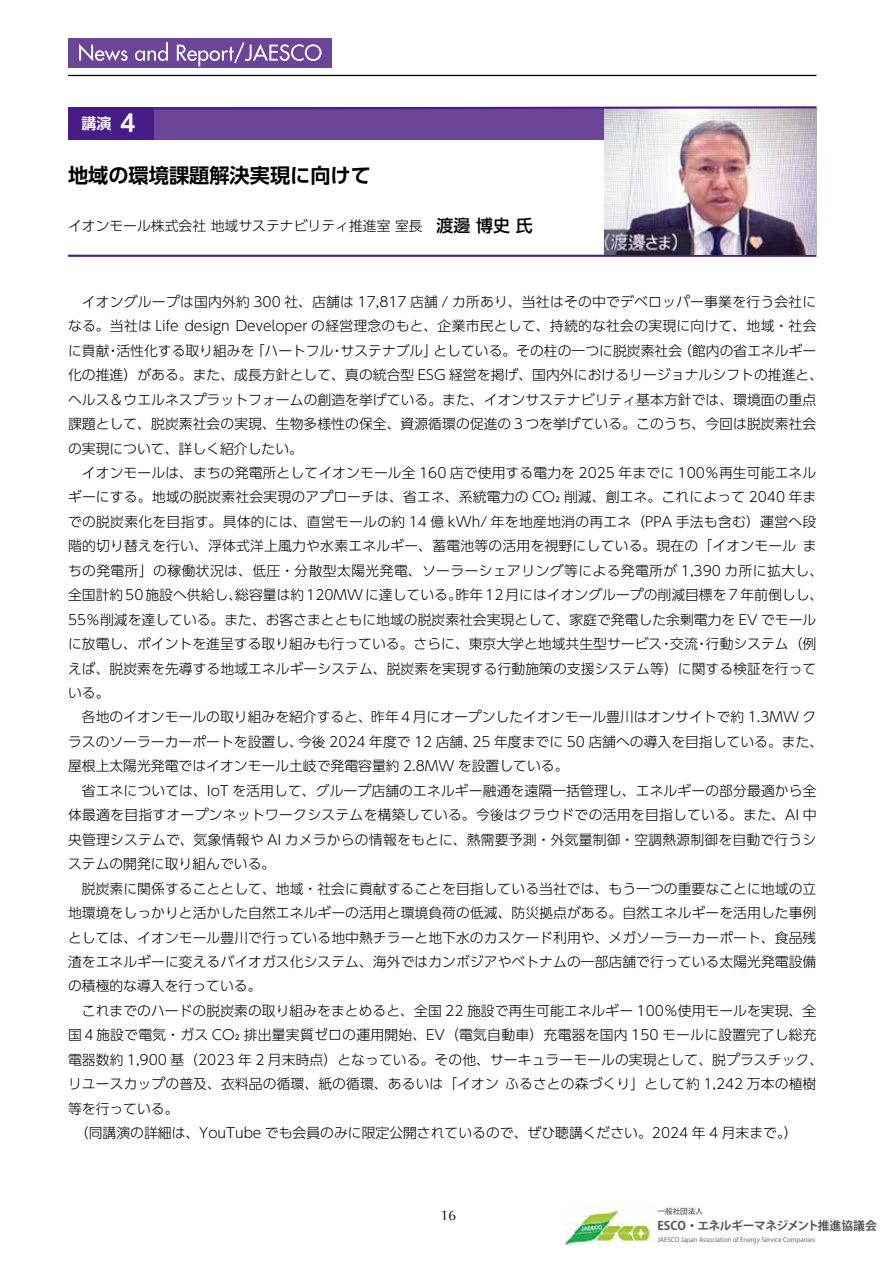
<style>
.page{position:relative;width:893px;height:1263px;background:#fff}
.page>*{position:absolute;margin:0;border:0;box-sizing:border-box;transform-origin:0 0}
.t1{font:700 20.25px "UD Shin Go Pr 6 N De";color:#000}
.t2{font:700 14.85px "UD Shin Go Pr 6 N De";color:#fff}
.t3{font:300 13.8px/24.5px "UD Shin Go Pr 6 N";letter-spacing:.005em;color:#000}
.t4{font:13.8px "Optima";color:#000}
.t5{font:700 11.85px "Koz Go Pr 6 N";letter-spacing:-.04em;color:#595757}
.t6{font:500 7.65px "Koz Go Pr 6 N";color:#595757}
.t7{font:6.3px "Koz Go Pr 6 N";color:#595757}
.s1{font-size:23.4px}
.s2{font-weight:500;font-size:16.95px}
</style>
<div class="page">
<div style="left:68px;top:38px;width:264px;height:30px;background:#6b4598"></div>
<img style="left:565px;top:1206px;width:87px;height:38px">
<hr style="left:68px;top:75px;width:748px;height:1px;background:#000">
<svg style="left:79px;top:42px;width:243px;height:24px"></svg>
<hr style="left:68px;top:255px;width:748px;height:2px;background:#481c87">
<div style="left:68px;top:107px;width:748px;height:33px;background:#6b4598"></div>
<div style="left:68px;top:107px;width:85px;height:33px;background:#481c87"></div>
<img style="left:604px;top:111px;width:212px;height:143px">
<svg style="left:153px;top:106px;width:664px;height:5px"></svg>
<p class="t2" style="left:81px;top:111px;width:60px">講演 <span class="s1">４</span></p>
<h1 class="t1" style="left:68px;top:159px;width:304px">地域の環境課題解決実現に向けて</h1>
<p class="t3" style="left:68px;top:213px;width:466px">イオンモール株式会社 地域サステナビリティ推進室 室長　<span class="s2">渡邊博史氏</span></p>
<p class="t3" style="left:68px;top:289px;width:757px;text-indent:14px">イオングループは国内外約 300 社、店舗は 17,817 店舗 / カ所あり、当社はその中でデベロッパー事業を行う会社になる。当社は Life design Developer の経営理念のもと、企業市民として、持続的な社会の実現に向けて、地域・社会に貢献・活性化する取り組みを「ハートフル・サステナブル」としている。その柱の一つに脱炭素社会（館内の省エネルギー化の推進）がある。また、成長方針として、真の統合型 ESG 経営を掲げ、国内外におけるリージョナルシフトの推進と、ヘルス＆ウエルネスプラットフォームの創造を挙げている。また、イオンサステナビリティ基本方針では、環境面の重点課題として、脱炭素社会の実現、生物多様性の保全、資源循環の促進の３つを挙げている。このうち、今回は脱炭素社会の実現について、詳しく紹介したい。</p>
<p class="t3" style="left:68px;top:460px;width:757px;text-indent:14px">イオンモールは、まちの発電所としてイオンモール全 160 店で使用する電力を 2025 年までに 100％再生可能エネルギーにする。地域の脱炭素社会実現のアプローチは、省エネ、系統電力の CO₂ 削減、創エネ。これによって 2040 年までの脱炭素化を目指す。具体的には、直営モールの約 14 億 kWh/ 年を地産地消の再エネ（PPA 手法も含む）運営へ段階的切り替えを行い、浮体式洋上風力や水素エネルギー、蓄電池等の活用を視野にしている。現在の「イオンモール まちの発電所」の稼働状況は、低圧・分散型太陽光発電、ソーラーシェアリング等による発電所が 1,390 カ所に拡大し、全国計約50施設へ供給し、総容量は約120MWに達している。昨年12月にはイオングループの削減目標を７年前倒しし、55％削減を達している。また、お客さまとともに地域の脱炭素社会実現として、家庭で発電した余剰電力を EV でモールに放電し、ポイントを進呈する取り組みも行っている。さらに、東京大学と地域共生型サービス・交流・行動システム（例えば、脱炭素を先導する地域エネルギーシステム、脱炭素を実現する行動施策の支援システム等）に関する検証を行っている。</p>
<p class="t3" style="left:68px;top:704px;width:757px;text-indent:14px">各地のイオンモールの取り組みを紹介すると、昨年４月にオープンしたイオンモール豊川はオンサイトで約 1.3MW クラスのソーラーカーポートを設置し、今後 2024 年度で 12 店舗、25 年度までに 50 店舗への導入を目指している。また、屋根上太陽光発電ではイオンモール土岐で発電容量約 2.8MW を設置している。</p>
<p class="t3" style="left:68px;top:778px;width:750px;text-align:justify;text-indent:14px">省エネについては、IoT を活用して、グループ店舗のエネルギー融通を遠隔一括管理し、エネルギーの部分最適から全体最適を目指すオープンネットワークシステムを構築している。今後はクラウドでの活用を目指している。また、AI 中央管理システムで、気象情報や AI カメラからの情報をもとに、熱需要予測・外気量制御・空調熱源制御を自動で行うシステムの開発に取り組んでいる。</p>
<p class="t3" style="left:68px;top:876px;width:750px;text-align:justify;text-indent:14px">脱炭素に関係することとして、地域・社会に貢献することを目指している当社では、もう一つの重要なことに地域の立地環境をしっかりと活かした自然エネルギーの活用と環境負荷の低減、防災拠点がある。自然エネルギーを活用した事例としては、イオンモール豊川で行っている地中熱チラーと地下水のカスケード利用や、メガソーラーカーポート、食品残渣をエネルギーに変えるバイオガス化システム、海外ではカンボジアやベトナムの一部店舗で行っている太陽光発電設備の積極的な導入を行っている。</p>
<p class="t3" style="left:82px;top:998px;width:736px">これまでのハードの脱炭素の取り組みをまとめると、全国 22 施設で再生可能エネルギー 100％使用モールを実現、全</p>
<p class="t3" style="left:68px;top:1022px;width:750px">国４施設で電気・ガス CO₂ 排出量実質ゼロの運用開始、EV（電気自動車）充電器を国内 150 モールに設置完了し総充</p>
<p class="t3" style="left:68px;top:1047px;width:757px">電器数約 1,900 基（2023 年 2 月末時点）となっている。その他、サーキュラーモールの実現として、脱プラスチック、</p>
<p class="t3" style="left:68px;top:1071px;width:750px">リユースカップの普及、衣料品の循環、紙の循環、あるいは「イオン ふるさとの森づくり」として約 1,242 万本の植樹</p>
<p class="t3" style="left:68px;top:1096px;width:112px">等を行っている。</p>
<p class="t3" style="left:75px;top:1120px;width:724px">（同講演の詳細は、YouTube でも会員のみに限定公開されているので、ぜひ聴講ください。2024 年 4 月末まで。）</p>
<p class="t4" style="left:441px;top:1207px;width:17px">16</p>
<p class="t6" style="left:657px;top:1206px;width:47px">一般社団法人</p>
<p class="t7" style="left:657px;top:1236px;width:159px">JAESCO Japan Association of Energy Service Companies</p>
<p class="t5" style="left:657px;top:1219px;width:221px">ESCO・エネルギーマネジメント推進協議会</p>
</div>
